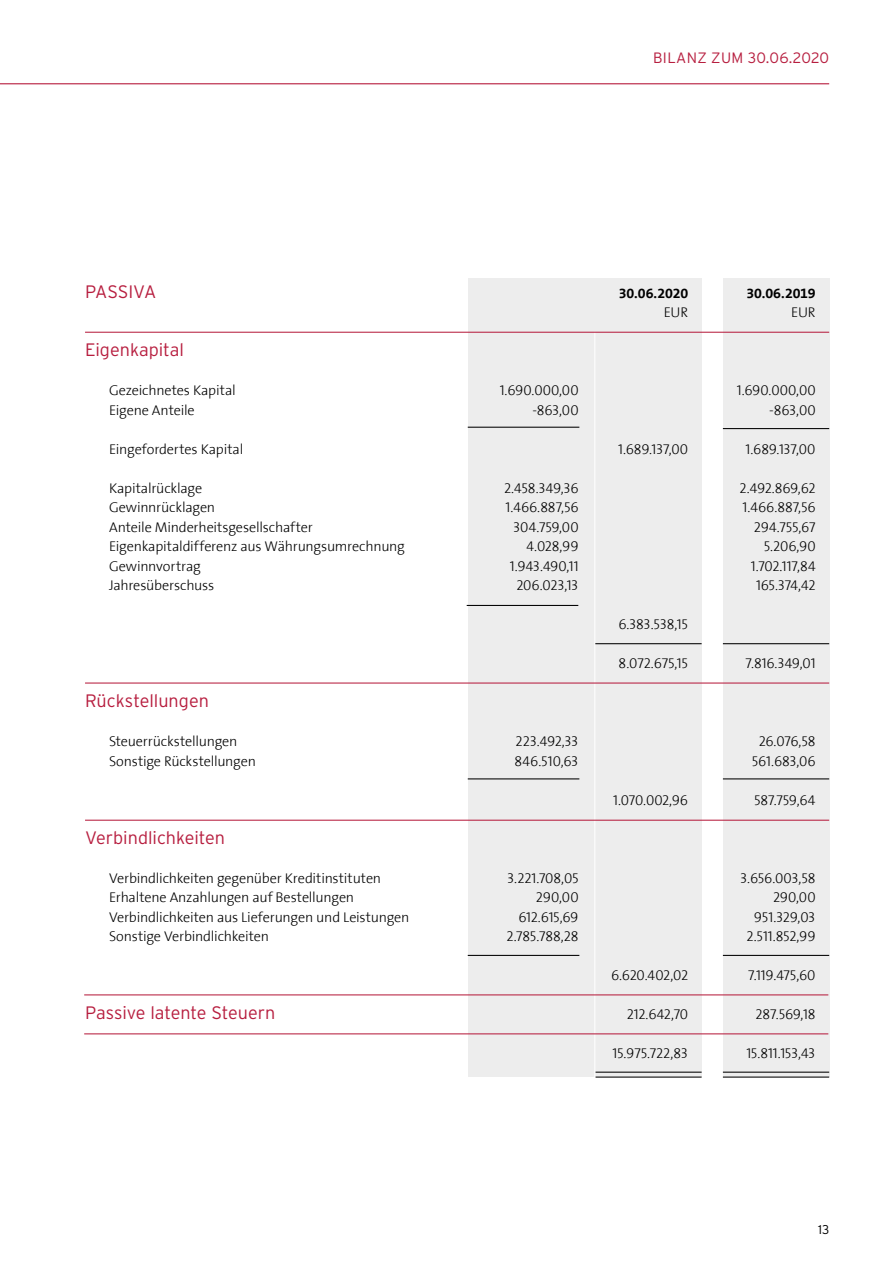
<style>
.page{position:relative;width:893px;height:1263px;background:#fff}
.page>*{position:absolute;margin:0;border:0;box-sizing:border-box;transform-origin:0 0}
.t1{font:300 18px "Interstate";letter-spacing:-.005em;color:#b71e3f}
.t2{font:300 15px "Interstate";letter-spacing:.02em;color:#b71e3f}
.t3{font:300 14.25px "The Sans Caps";letter-spacing:-.015em;color:#000}
.t4{font:300 14.25px "The Sans";letter-spacing:-.015em;color:#000}
.t5{font:700 14.25px "The Sans B7";letter-spacing:-.01em;color:#000}
.t6{font:300 12.75px "Interstate";color:#000}
.s1{font-family:"The Sans"}
</style>
<div class="page">
<hr style="left:0;top:83px;width:829px;height:1px;background:#b71e3f">
<div style="left:468px;top:278px;width:234px;height:799px;background:#ededed"></div>
<div style="left:723px;top:278px;width:106px;height:799px;background:#ededed"></div>
<hr style="left:595px;top:1071px;width:107px;height:2px;background:#000">
<hr style="left:595px;top:1076px;width:107px;height:1px;background:#000">
<hr style="left:723px;top:1071px;width:106px;height:2px;background:#000">
<hr style="left:723px;top:1076px;width:106px;height:1px;background:#000">
<hr style="left:723px;top:428px;width:106px;height:1px;background:#000">
<hr style="left:468px;top:427px;width:111px;height:1px;background:#000">
<hr style="left:723px;top:778px;width:106px;height:1px;background:#000">
<hr style="left:468px;top:778px;width:111px;height:1px;background:#000">
<hr style="left:723px;top:955px;width:106px;height:1px;background:#000">
<hr style="left:468px;top:955px;width:111px;height:1px;background:#000">
<hr style="left:594px;top:332px;width:1px;height:891px;background:#fff">
<hr style="left:85px;top:332px;width:744px;height:1px;background:#b71e3f">
<hr style="left:85px;top:682px;width:744px;height:1px;background:#b71e3f">
<hr style="left:85px;top:820px;width:744px;height:1px;background:#b71e3f">
<hr style="left:84px;top:994px;width:744px;height:1px;background:#b71e3f">
<hr style="left:84px;top:1033px;width:744px;height:1px;background:#b71e3f">
<hr style="left:723px;top:643px;width:106px;height:1px;background:#000">
<hr style="left:595px;top:643px;width:107px;height:1px;background:#000">
<hr style="left:467px;top:605px;width:111px;height:1px;background:#000">
<p class="t2" style="left:653px;top:50px;width:177px">BILANZ ZUM 30.06.2020</p>
<p class="t1" style="left:85px;top:281px;width:73px">PASSIVA</p>
<p class="t5" style="left:619px;top:284px;width:71px">30.06.2020</p>
<p class="t5" style="left:746px;top:284px;width:71px">30.06.2019</p>
<p class="t4" style="left:664px;top:305px;width:26px">EUR</p>
<p class="t4" style="left:791px;top:305px;width:26px">EUR</p>
<p class="t1" style="left:85px;top:340px;width:101px">Eigenkapital</p>
<p class="t4" style="left:109px;top:383px;width:128px">Gezeichnetes Kapital</p>
<p class="t3" style="left:500px;top:383px;width:80px">1.690.000,00</p>
<p class="t3" style="left:737px;top:383px;width:80px">1.690.000,00</p>
<p class="t4" style="left:109px;top:403px;width:87px">Eigene Anteile</p>
<p class="t3" style="left:532px;top:403px;width:48px"><span class="s1">-</span>863,00</p>
<p class="t3" style="left:769px;top:403px;width:48px">-863,00</p>
<p class="t4" style="left:109px;top:442px;width:136px">Eingefordertes Kapital</p>
<p class="t3" style="left:618px;top:442px;width:72px">1.689.137,00</p>
<p class="t3" style="left:745px;top:442px;width:72px">1.689.137,00</p>
<p class="t4" style="left:109px;top:481px;width:95px">Kapitalrücklage</p>
<p class="t3" style="left:504px;top:481px;width:76px">2.458.349,36</p>
<p class="t3" style="left:740px;top:481px;width:78px">2.492.869,62</p>
<p class="t4" style="left:109px;top:500px;width:108px">Gewinnrücklagen</p>
<p class="t3" style="left:505px;top:500px;width:75px">1.466.887,56</p>
<p class="t3" style="left:742px;top:500px;width:75px">1.466.887,56</p>
<p class="t4" style="left:109px;top:520px;width:205px">Anteile Minderheitsgesellschafter</p>
<p class="t3" style="left:513px;top:520px;width:67px">304.759,00</p>
<p class="t3" style="left:754px;top:520px;width:63px">294.755,67</p>
<p class="t4" style="left:109px;top:539px;width:297px">Eigenkapitaldifferenz aus Währungsumrechnung</p>
<p class="t3" style="left:526px;top:539px;width:54px">4.028,99</p>
<p class="t3" style="left:764px;top:539px;width:53px">5.206,90</p>
<p class="t4" style="left:109px;top:559px;width:93px">Gewinnvortrag</p>
<p class="t3" style="left:510px;top:559px;width:70px">1.943.490,11</p>
<p class="t3" style="left:751px;top:559px;width:66px">1.702.117,84</p>
<p class="t4" style="left:109px;top:578px;width:107px">Jahresüberschuss</p>
<p class="t3" style="left:516px;top:578px;width:64px">206.023,13</p>
<p class="t3" style="left:756px;top:578px;width:61px">165.374,42</p>
<p class="t3" style="left:618px;top:617px;width:71px">6.383.538,15</p>
<p class="t3" style="left:619px;top:656px;width:71px">8.072.675,15</p>
<p class="t3" style="left:745px;top:656px;width:72px">7.816.349,01</p>
<p class="t1" style="left:85px;top:691px;width:125px">Rückstellungen</p>
<p class="t4" style="left:109px;top:734px;width:130px">Steuerrückstellungen</p>
<p class="t3" style="left:516px;top:734px;width:65px">223.492,33</p>
<p class="t3" style="left:759px;top:734px;width:58px">26.076,58</p>
<p class="t4" style="left:109px;top:754px;width:148px">Sonstige Rückstellungen</p>
<p class="t3" style="left:515px;top:754px;width:66px">846.510,63</p>
<p class="t3" style="left:752px;top:754px;width:65px">561.683,06</p>
<p class="t3" style="left:613px;top:793px;width:77px">1.070.002,96</p>
<p class="t3" style="left:754px;top:793px;width:63px">587.759,64</p>
<p class="t1" style="left:85px;top:827px;width:142px">Verbindlichkeiten</p>
<p class="t4" style="left:109px;top:871px;width:274px">Verbindlichkeiten gegenüber Kreditinstituten</p>
<p class="t3" style="left:507px;top:871px;width:73px">3.221.708,05</p>
<p class="t3" style="left:740px;top:871px;width:77px">3.656.003,58</p>
<p class="t4" style="left:109px;top:890px;width:247px">Erhaltene Anzahlungen auf Bestellungen</p>
<p class="t3" style="left:536px;top:890px;width:44px">290,00</p>
<p class="t3" style="left:773px;top:890px;width:44px">290,00</p>
<p class="t4" style="left:109px;top:910px;width:302px">Verbindlichkeiten aus Lieferungen und Leistungen</p>
<p class="t3" style="left:518px;top:910px;width:62px">612.615,69</p>
<p class="t3" style="left:754px;top:910px;width:63px">951.329,03</p>
<p class="t4" style="left:109px;top:929px;width:162px">Sonstige Verbindlichkeiten</p>
<p class="t3" style="left:506px;top:929px;width:74px">2.785.788,28</p>
<p class="t3" style="left:746px;top:929px;width:71px">2.511.852,99</p>
<p class="t3" style="left:611px;top:968px;width:79px">6.620.402,02</p>
<p class="t3" style="left:748px;top:968px;width:69px">7.119.475,60</p>
<p class="t1" style="left:85px;top:1003px;width:192px">Passive latente Steuern</p>
<p class="t3" style="left:627px;top:1007px;width:63px">212.642,70</p>
<p class="t3" style="left:756px;top:1007px;width:61px">287.569,18</p>
<p class="t3" style="left:612px;top:1046px;width:77px">15.975.722,83</p>
<p class="t3" style="left:746px;top:1046px;width:71px">15.811.153,43</p>
<p class="t6" style="left:818px;top:1222px;width:13px">13</p>
</div>
